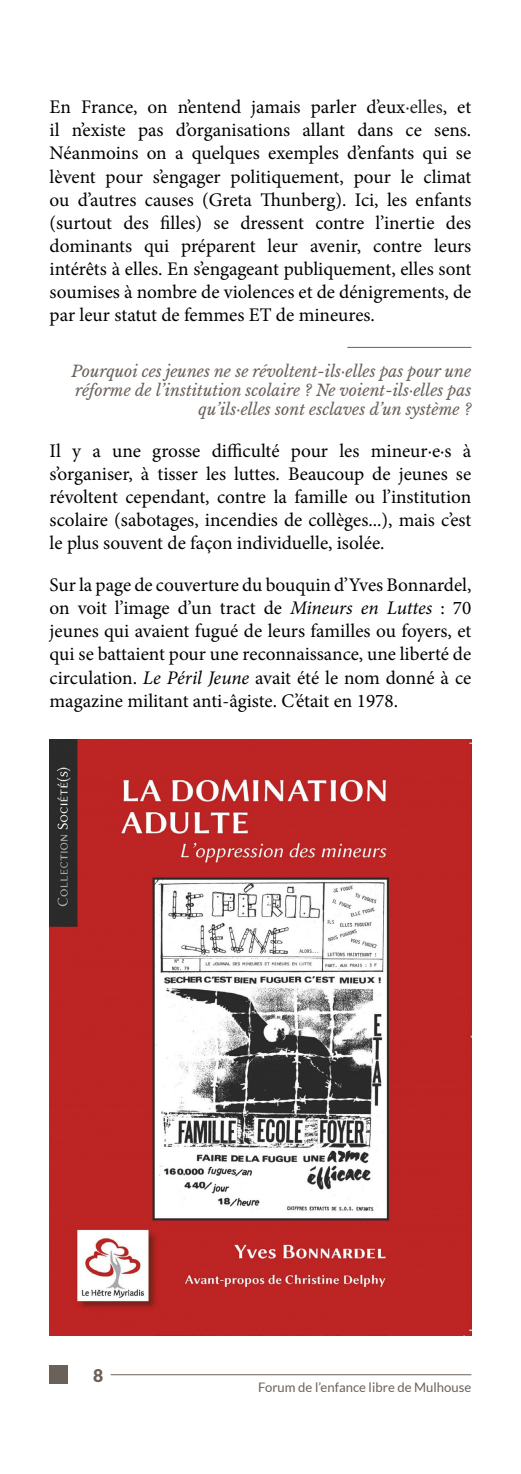
<style>
.page{position:relative;width:521px;height:1474px;background:#fff}
.page>*{position:absolute;margin:0;border:0;box-sizing:border-box;transform-origin:0 0}
.Paragraphe_grandsaut{font:19.25px/23.1px "Minion Pro";color:#000;text-align:justify}
.t1{font:900 17.5px "Lato";color:#6b615b}
.Question_dans_bloc_d{font:italic 15.75px/18.9px "Libre Baskerville";color:#6b615b;text-align:right}
.t2{font:13.12px "Lato";color:#6b615b}
.s1{color:#231f20}
.s2{font-style:italic}
</style>
<div class="page">
<div style="left:50px;top:1365px;width:18px;height:18px;background:#6b615b"></div>
<hr style="left:111px;top:1374px;width:360px;height:1px;background:#6b615b">
<hr style="left:347px;top:347px;width:124px;height:1px;background:#6b615b">
<img style="left:50px;top:739px;width:421px;height:596px">
<p class="Paragraphe_grandsaut" style="left:50px;top:96px;width:423px">En France, on n’entend jamais parler d’eux<span class="s1">·elles</span>, et il n’existe pas d’organisations allant dans ce sens.<br>Néanmoins on a quelques exemples d’enfants qui se lèvent pour s’engager politiquement, pour le climat ou d’autres causes (Greta Thunberg). Ici, les enfants (surtout des filles) se dressent contre l’inertie des dominants qui préparent leur avenir, contre leurs intérêts à elles. En s’engageant publiquement, elles sont soumises à nombre de violences et de dénigrements, de par leur statut de femmes ET de mineures.</p>
<p class="Question_dans_bloc_d" style="left:71px;top:362px;width:401px">Pourquoi ces jeunes ne se révoltent-ils·elles pas pour une réforme de l’institution scolaire ? Ne voient-ils·elles pas qu’ils·elles sont esclaves d’un système ?</p>
<p class="Paragraphe_grandsaut" style="left:50px;top:439px;width:423px">Il y a une grosse difficulté pour les mineur·e·s à s’organiser, à tisser les luttes. Beaucoup de jeunes se révoltent cependant, contre la famille ou l’institution scolaire (sabotages, incendies de collèges...), mais c’est le plus souvent de façon individuelle, isolée.</p>
<p class="Paragraphe_grandsaut" style="left:50px;top:573px;width:423px">Sur la page de couverture du bouquin d’Yves Bonnardel, on voit l’image d’un tract de <span class="s2">Mineurs en Luttes</span> : 70 jeunes qui avaient fugué de leurs familles ou foyers, et qui se battaient pour une reconnaissance, une liberté de circulation. <span class="s2">Le Péril Jeune</span> avait été le nom donné à ce magazine militant anti-âgiste. C’était en 1978.</p>
<p class="t1" style="left:93px;top:1364px;width:12px">8</p>
<p class="t2" style="left:258px;top:1380px;width:215px">Forum de l’enfance libre de Mulhouse</p>
</div>
